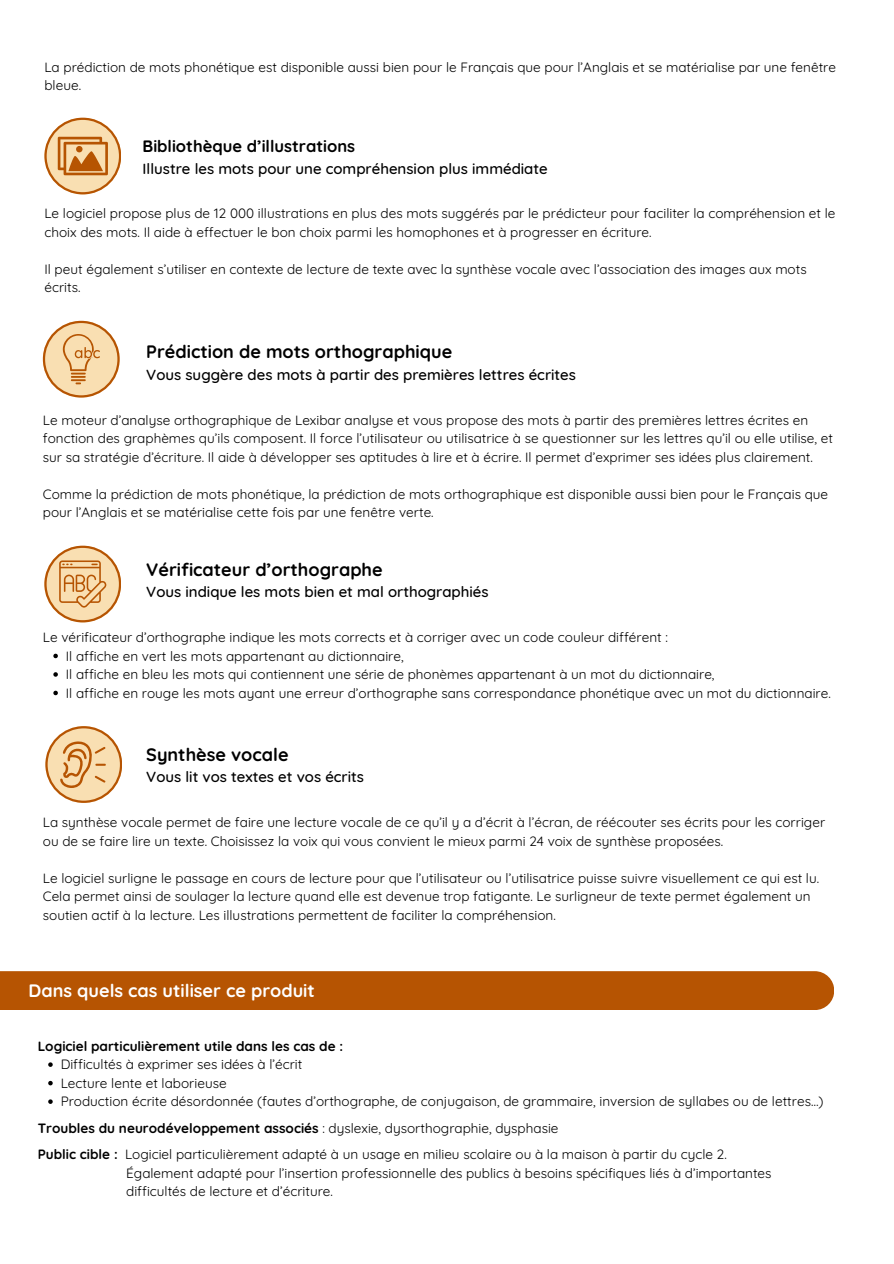
<style>
.page{position:relative;width:894px;height:1264px;background:#fff}
.page>*{position:absolute;margin:0;border:0;box-sizing:border-box;transform-origin:0 0}
.t1{font:700 18px "Quicksand";color:#000}
.t2{font:700 18px "Quicksand";color:#fff}
.t3{font:700 16.5px "Quicksand";color:#000}
.t4{font:500 15px "Quicksand";color:#000}
.t5{font:13.5px/18.5px "Quicksand";color:#000}
.t6{font:700 13.5px "Quicksand";color:#000}
.s1{font-weight:400}
.s2{font-weight:700}
</style>
<div class="page">
<div style="left:0;top:971px;width:834px;height:39px;background:#b65402"></div>
<svg style="left:48px;top:1062px;width:5px;height:4px"></svg>
<svg style="left:48px;top:1080px;width:5px;height:5px"></svg>
<svg style="left:48px;top:1099px;width:5px;height:4px"></svg>
<svg style="left:44px;top:118px;width:77px;height:76px"></svg>
<div style="left:76px;top:146px;width:7px;height:6px;background:#b65402;border-radius:50%"></div>
<svg style="left:43px;top:321px;width:76px;height:76px"></svg>
<svg style="left:53px;top:653px;width:5px;height:5px"></svg>
<svg style="left:53px;top:672px;width:5px;height:4px"></svg>
<svg style="left:53px;top:690px;width:5px;height:5px"></svg>
<svg style="left:44px;top:545px;width:77px;height:77px"></svg>
<svg style="left:45px;top:726px;width:77px;height:76px"></svg>
<p class="t5" style="left:44px;top:58px;width:793px;line-height:18px">La prédiction de mots phonétique est disponible aussi bien pour le Français que pour l’Anglais et se matérialise par une fenêtre bleue.</p>
<p class="t3" style="left:142px;top:135px;width:214px">Bibliothèque d’illustrations</p>
<p class="t4" style="left:143px;top:159px;width:406px">Illustre les mots pour une compréhension plus immédiate</p>
<h1 class="t5" style="left:44px;top:204px;width:792px">Le logiciel propose plus de 12 000 illustrations en plus des mots suggérés par le prédicteur pour faciliter la compréhension et le choix des mots. Il aide à effectuer le bon choix parmi les homophones et à progresser en écriture.</h1>
<h2 class="t5" style="left:44px;top:259px;width:763px">Il peut également s’utiliser en contexte de lecture de texte avec la synthèse vocale avec l’association des images aux mots écrits.</h2>
<p class="t1" style="left:146px;top:340px;width:307px">Prédiction de mots orthographique</p>
<p class="t4" style="left:146px;top:365px;width:431px">Vous suggère des mots à partir des premières lettres écrites</p>
<p class="t5" style="left:43px;top:410px;width:791px">Le moteur d’analyse orthographique de Lexibar analyse et vous propose des mots à partir des premières lettres écrites en fonction des graphèmes qu’ils composent. Il force l’utilisateur ou utilisatrice à se questionner sur les lettres qu’il ou elle utilise, et sur sa stratégie d’écriture. Il aide à développer ses aptitudes à lire et à écrire. Il permet d’exprimer ses idées plus clairement.</p>
<p class="t5" style="left:43px;top:484px;width:786px">Comme la prédiction de mots phonétique, la prédiction de mots orthographique est disponible aussi bien pour le Français que pour l’Anglais et se matérialise cette fois par une fenêtre verte.</p>
<p class="t1" style="left:146px;top:557px;width:238px">Vérificateur d’orthographe</p>
<h1 class="t4" style="left:146px;top:582px;width:344px">Vous indique les mots bien et mal orthographiés</h1>
<h2 class="t5" style="left:43px;top:628px;width:626px">Le vérificateur d’orthographe indique les mots corrects et à corriger avec un code couleur différent :</h2>
<p class="t5" style="left:66px;top:646px;width:339px">Il affiche en vert les mots appartenant au dictionnaire,</p>
<p class="t5" style="left:66px;top:665px;width:650px">Il affiche en bleu les mots qui contiennent une série de phonèmes appartenant à un mot du dictionnaire,</p>
<h1 class="t5" style="left:66px;top:683px;width:766px">Il affiche en rouge les mots ayant une erreur d’orthographe sans correspondance phonétique avec un mot du dictionnaire.</h1>
<h2 class="t1" style="left:146px;top:742px;width:144px">Synthèse vocale</h2>
<p class="t4" style="left:146px;top:767px;width:219px">Vous lit vos textes et vos écrits</p>
<p class="t5" style="left:43px;top:812px;width:783px">La synthèse vocale permet de faire une lecture vocale de ce qu’il y a d’écrit à l’écran, de réécouter ses écrits pour les corriger ou de se faire lire un texte. Choisissez la voix qui vous convient le mieux parmi 24 voix de synthèse proposées.</p>
<p class="t5" style="left:43px;top:868px;width:777px">Le logiciel surligne le passage en cours de lecture pour que l’utilisateur ou l’utilisatrice puisse suivre visuellement ce qui est lu.<br>Cela permet ainsi de soulager la lecture quand elle est devenue trop fatigante. Le surligneur de texte permet également un soutien actif à la lecture. Les illustrations permettent de faciliter la compréhension.</p>
<p class="t2" style="left:29px;top:979px;width:288px">Dans quels cas utiliser ce produit</p>
<h1 class="t6" style="left:38px;top:1037px;width:307px">Logiciel particulièrement utile dans les cas de :</h1>
<h2 class="t5" style="left:61px;top:1055px;width:243px">Difficultés à exprimer ses idées à l’écrit</h2>
<p class="t5" style="left:61px;top:1073px;width:167px">Lecture lente et laborieuse</p>
<p class="t5" style="left:61px;top:1092px;width:764px">Production écrite désordonnée (fautes d’orthographe, de conjugaison, de grammaire, inversion de syllabes ou de lettres…)</p>
<p class="t6" style="left:38px;top:1119px;width:522px">Troubles du neurodéveloppement associés <span class="s1">: dyslexie, dysorthographie, dysphasie</span></p>
<h1 class="t5" style="left:38px;top:1145px;width:690px"><span class="s2">Public cible :</span> Logiciel particulièrement adapté à un usage en milieu scolaire ou à la maison à partir du cycle 2.</h1>
<h2 class="t5" style="left:126px;top:1163px;width:646px">Également adapté pour l’insertion professionnelle des publics à besoins spécifiques liés à d’importantes</h2>
<p class="t5" style="left:126px;top:1182px;width:208px">difficultés de lecture et d’écriture.</p>
</div>
